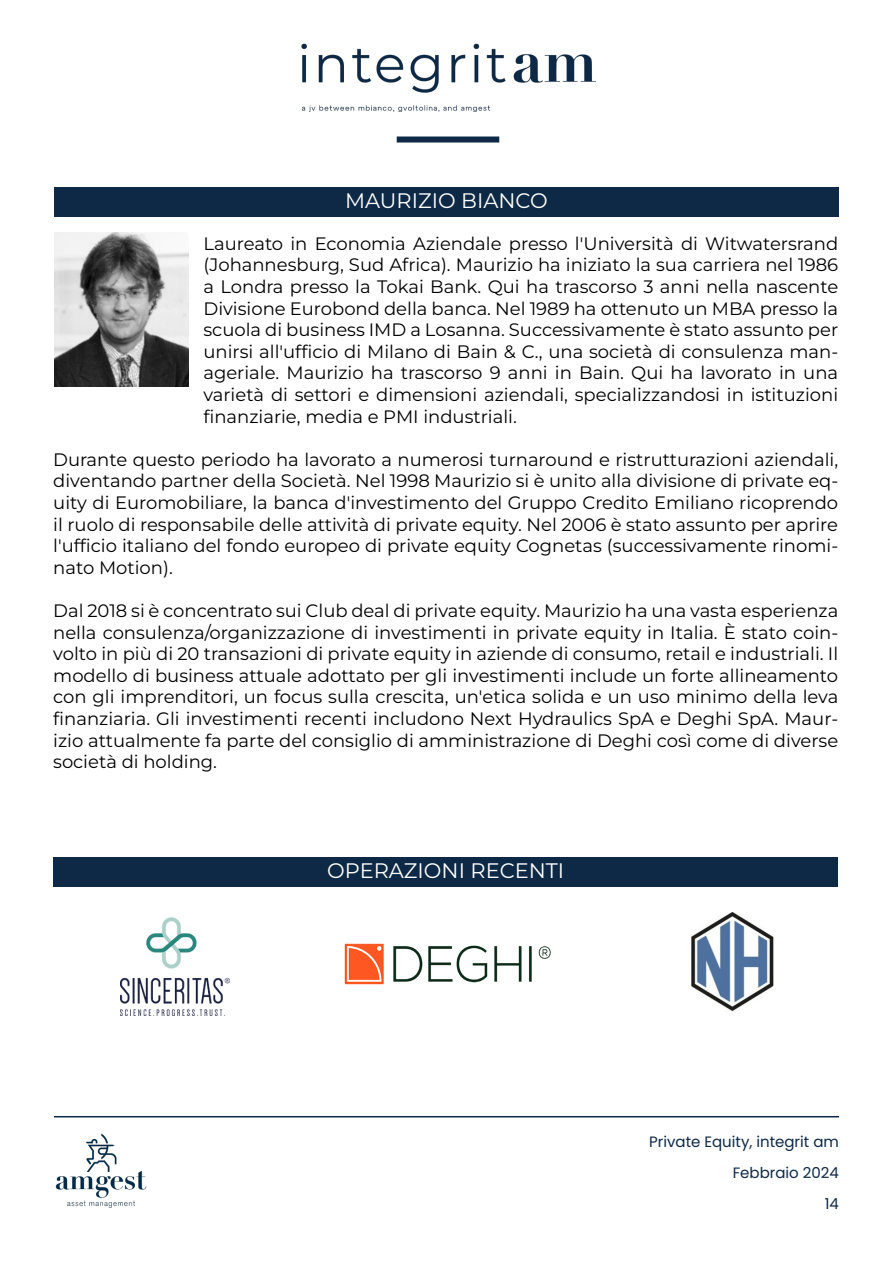
<style>
.page{position:relative;width:893px;height:1263px;background:#fff}
.page>*{position:absolute;margin:0;border:0;box-sizing:border-box;transform-origin:0 0}
.t1{font:21px "Montserrat";color:#fff}
.t2{font:18px/21.6px "Montserrat";color:#000;text-align:justify}
.t3{font:15px "Poppins";color:#0e2945}
</style>
<div class="page">
<img style="left:55px;top:1133px;width:92px;height:75px">
<hr style="left:54px;top:1116px;width:785px;height:1px;background:#0e2945">
<div style="left:54px;top:187px;width:785px;height:30px;background:#0e2945"></div>
<div style="left:397px;top:137px;width:102px;height:6px;background:#0e2945"></div>
<img style="left:301px;top:43px;width:294px;height:69px">
<img style="left:54px;top:232px;width:134px;height:154px">
<div style="left:53px;top:857px;width:785px;height:30px;background:#0e2945"></div>
<img style="left:121px;top:917px;width:108px;height:99px">
<img style="left:691px;top:913px;width:83px;height:98px">
<img style="left:344px;top:943px;width:207px;height:42px">
<p class="t1" style="left:345px;top:186px;width:204px">MAURIZIO BIANCO</p>
<p class="t2" style="left:203px;top:232px;width:636px">Laureato in Economia Aziendale presso l'Università di Witwatersrand (Johannesburg, Sud Africa). Maurizio ha iniziato la sua carriera nel 1986 a Londra presso la Tokai Bank. Qui ha trascorso 3 anni nella nascente Divisione Eurobond della banca. Nel 1989 ha ottenuto un MBA presso la scuola di business IMD a Losanna. Successivamente è stato assunto per unirsi all'ufficio di Milano di Bain &amp; C., una società di consulenza man&shy;ageriale. Maurizio ha trascorso 9 anni in Bain. Qui ha lavorato in una varietà di settori e dimensioni aziendali, specializzandosi in istituzioni finanziarie, media e PMI industriali.</p>
<p class="t2" style="left:53px;top:448px;width:786px">Durante questo periodo ha lavorato a numerosi turnaround e ristrutturazioni aziendali, diventando partner della Società. Nel 1998 Maurizio si è unito alla divisione di private eq&shy;uity di Euromobiliare, la banca d'investimento del Gruppo Credito Emiliano ricoprendo il ruolo di responsabile delle attività di private equity. Nel 2006 è stato assunto per aprire l'ufficio italiano del fondo europeo di private equity Cognetas (successivamente rinomi&shy;nato Motion).</p>
<p class="t2" style="left:53px;top:599px;width:786px">Dal 2018 si è concentrato sui Club deal di private equity. Maurizio ha una vasta esperienza nella consulenza/organizzazione di investimenti in private equity in Italia. È stato coin&shy;volto in più di 20 transazioni di private equity in aziende di consumo, retail e industriali. Il modello di business attuale adottato per gli investimenti include un forte allineamento con gli imprenditori, un focus sulla crescita, un'etica solida e un uso minimo della leva finanziaria. Gli investimenti recenti includono Next Hydraulics SpA e Deghi SpA. Maur&shy;izio attualmente fa parte del consiglio di amministrazione di Deghi così come di diverse società di holding.</p>
<p class="t1" style="left:327px;top:856px;width:239px">OPERAZIONI RECENTI</p>
<p class="t3" style="left:649px;top:1133px;width:191px">Private Equity, integrit am</p>
<p class="t3" style="left:733px;top:1164px;width:108px">Febbraio 2024</p>
<p class="t3" style="left:825px;top:1195px;width:16px">14</p>
</div>
